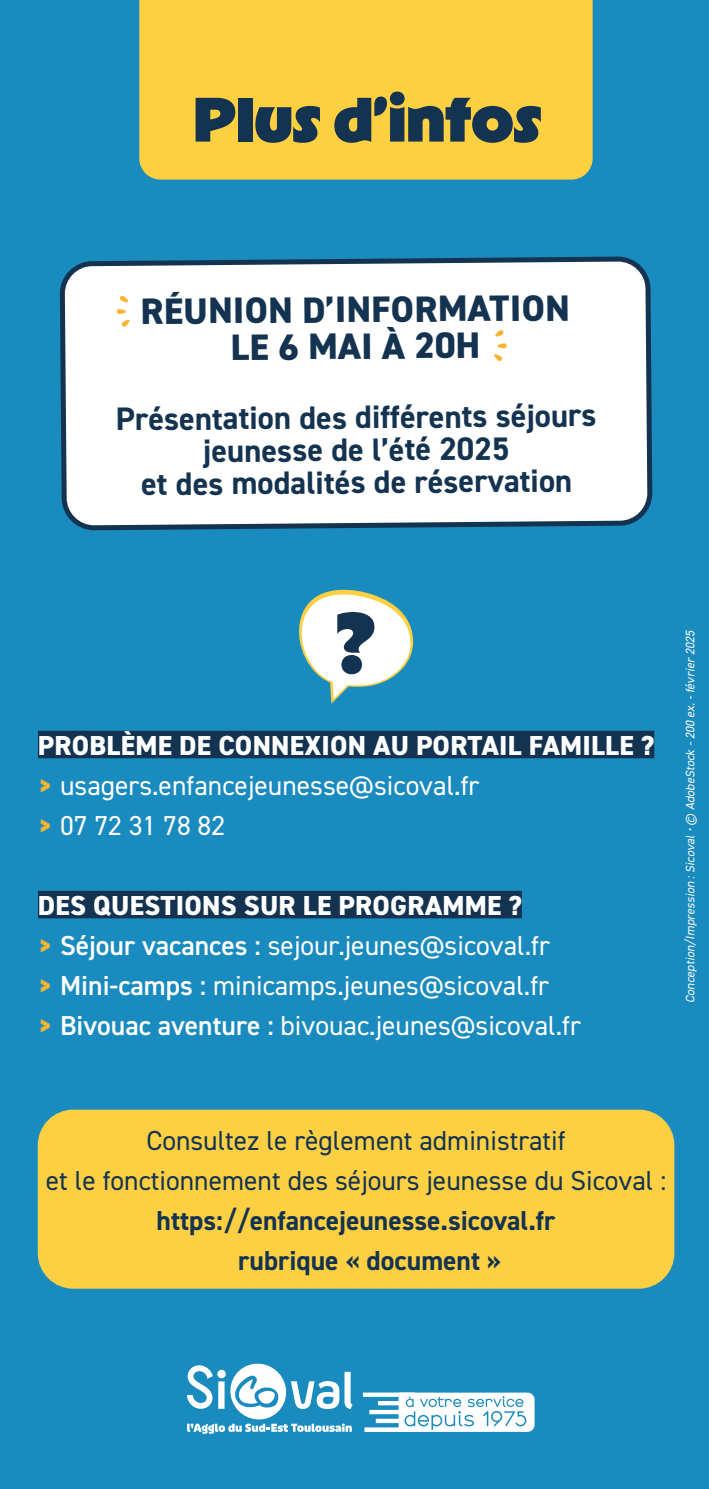
<style>
.page{position:relative;width:709px;height:1489px;background:#fff}
.page>*{position:absolute;margin:0;border:0;box-sizing:border-box;transform-origin:0 0}
.t1{font:900 84px "RL Aqva";color:#143350}
.t2{font:900 62.5px "RL Aqva";letter-spacing:-.01em;color:#143350}
.t3{font:800 36.75px/36.8px "DIN2014";color:#143350;text-align:center}
.t4{font:700 32.5px/32.5px "DIN2014";letter-spacing:-.01em;color:#143350;text-align:center}
.t5{font:27.5px/40px "DIN2014";color:#fff}
.t6{font:27.5px/40px "DIN2014";color:#143350;text-align:center}
.t7{font:700 27.5px/40px "DIN2014";color:#143350}
.t8{font:italic 12.25px "DIN2014";color:#fff}
.s1{font-weight:800}
.s2{font-weight:800;color:#fcb331}
.s3{font-weight:600}
</style>
<div class="page">
<div style="left:0;top:0;width:709px;height:1488px;background:#1a8bbe"></div>
<svg style="left:187px;top:1363px;width:165px;height:70px"></svg>
<svg style="left:364px;top:1427px;width:34px;height:4px"></svg>
<svg style="left:376px;top:1418px;width:22px;height:4px"></svg>
<svg style="left:369px;top:1409px;width:29px;height:4px"></svg>
<div style="left:378px;top:1400px;width:22px;height:5px;background:#fff"></div>
<svg style="left:363px;top:1392px;width:35px;height:4px"></svg>
<svg style="left:398px;top:1392px;width:136px;height:39px;background:#d8ebf4"></svg>
<svg style="left:59px;top:258px;width:594px;height:270px;background:#eff2f5"></svg>
<svg style="left:117px;top:294px;width:13px;height:35px"></svg>
<svg style="left:494px;top:328px;width:12px;height:35px"></svg>
<div style="left:38px;top:1109px;width:636px;height:179px;background:#fdd044;border-radius:35px"></div>
<div style="left:139px;top:0;width:453px;height:179px;background:#fdd042"></div>
<svg style="left:299px;top:589px;width:114px;height:114px"></svg>
<div style="left:38px;top:730px;width:616px;height:28px;background:#143350"></div>
<div style="left:38px;top:890px;width:484px;height:28px;background:#143350"></div>
<h2 class="t2" style="left:194px;top:80px;width:349px">Plus d’infos</h2>
<h3 class="t3" style="left:140px;top:295px;width:431px;rotate:-1deg">RÉUNION D’INFORMATION<br>LE 6 MAI À 20H</h3>
<p class="t4" style="left:116px;top:400px;width:482px">Présentation des différents séjours jeunesse de l’été 2025<br>et des modalités de réservation</p>
<h1 class="t1" style="left:336px;top:589px;width:42px">?</h1>
<p class="t5" style="left:38px;top:724px;width:618px"><span class="s1">PROBLÈME DE CONNEXION AU PORTAIL FAMILLE ? </span><span class="s2">&gt;</span> usagers.enfancejeunesse@sicoval.fr<br><span class="s2">&gt;</span> 07 72 31 78 82</p>
<p class="t5" style="left:38px;top:884px;width:544px"><span class="s1">DES QUESTIONS SUR LE PROGRAMME ?<br></span><span class="s2">&gt;</span> <span class="s3">Séjour vacances :</span> sejour.jeunes@sicoval.fr<br><span class="s2">&gt;</span> <span class="s3">Mini-camps :</span> minicamps.jeunes@sicoval.fr<br><span class="s2">&gt;</span> <span class="s3">Bivouac aventure :</span> bivouac.jeunes@sicoval.fr</p>
<p class="t8" style="left:682px;top:1002px;width:376px;rotate:-90deg">Conception/Impression :Sicoval•© AdobeStock -200 ex.-février2025</p>
<p class="t6" style="left:46px;top:1119px;width:622px">Consultez le règlement administratif<br>et le fonctionnement des séjours jeunesse du Sicoval :</p>
<p class="t7" style="left:238px;top:1199px;width:319px;text-indent:-82px">https://enfancejeunesse.sicoval.fr rubrique « document »</p>
</div>
